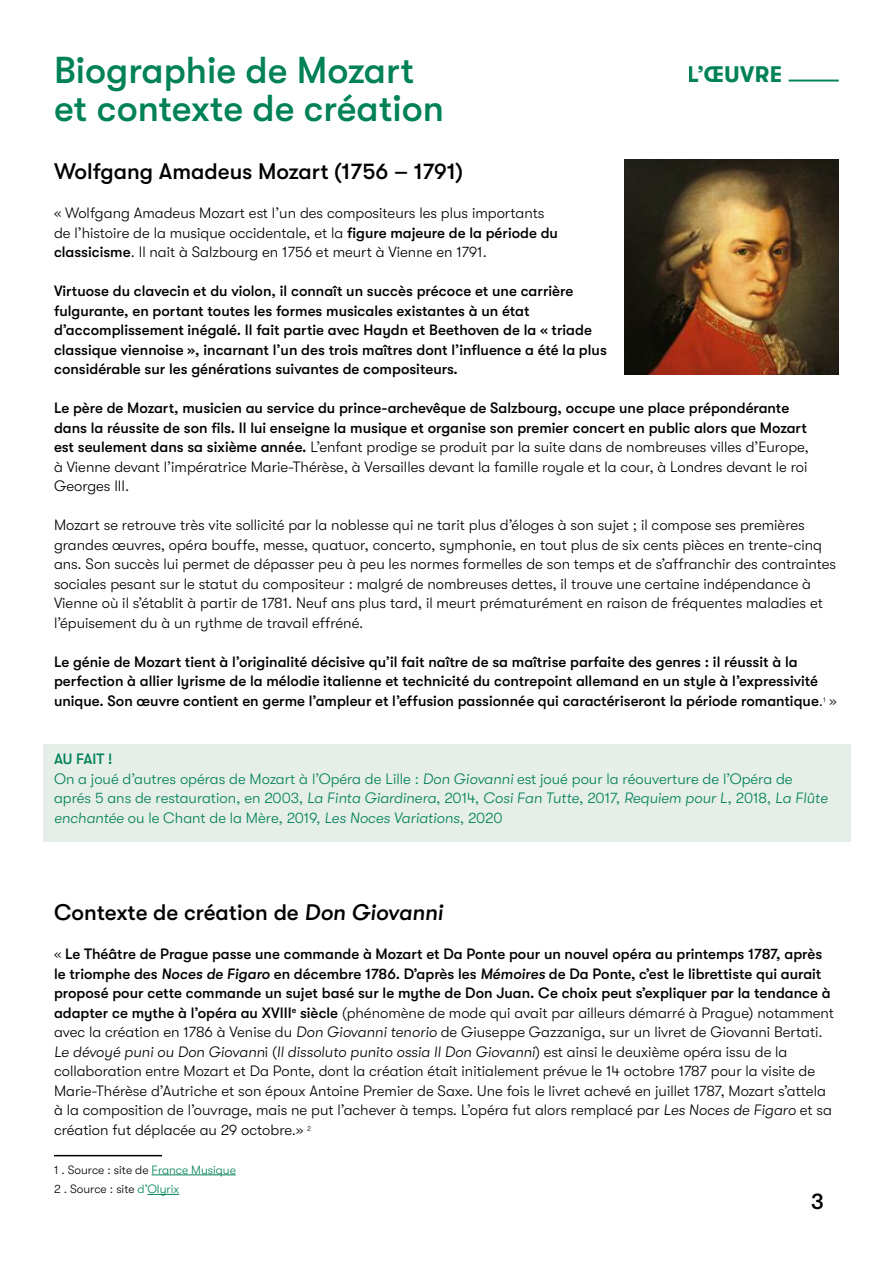
<style>
.page{position:relative;width:893px;height:1263px;background:#fff}
.page>*{position:absolute;margin:0;border:0;box-sizing:border-box;transform-origin:0 0}
.t1{font:500 37.5px/37.5px "GT Walsheim";color:#008256}
.t2{font:500 22.5px "GT Walsheim";color:#000}
.t3{font:700 22.5px "GT Walsheim";letter-spacing:.02em;color:#008256}
.t4{font:300 15px/19.5px "GT Walsheim";color:#000}
.t5{font:500 15px/19.5px "GT Walsheim";color:#000}
.t6{font:300 15px/19.5px "GT Walsheim";color:#008155}
.t7{font:300 12px/19.5px "GT Walsheim";color:#000}
.s1{font-weight:500}
.s2{font-weight:300}
.s3{font-style:italic}
.s4{font-weight:500;font-style:italic}
.s5{color:#008155}
</style>
<div class="page">
<div style="left:43px;top:745px;width:807px;height:97px;background:#e5eee9"></div>
<img style="left:624px;top:159px;width:215px;height:215px">
<hr style="left:54px;top:1155px;width:108px;height:1px;background:#000">
<hr style="left:152px;top:1174px;width:84px;height:1px;background:#008155">
<hr style="left:147px;top:1194px;width:32px;height:1px;background:#008155">
<hr style="left:789px;top:80px;width:50px;height:2px;background:#008256">
<h1 class="t1" style="left:54px;top:52px;width:392px">Biographie de Mozart et contexte de création</h1>
<h2 class="t3" style="left:688px;top:61px;width:96px">L’ŒUVRE</h2>
<h2 class="t2" style="left:54px;top:159px;width:411px">Wolfgang Amadeus Mozart (1756 – 1791)</h2>
<p class="t4" style="left:54px;top:203px;width:505px">« Wolfgang Amadeus Mozart est l’un des compositeurs les plus importants de l’histoire de la musique occidentale, et la <span class="s1">figure majeure de la période du classicisme</span>. Il nait à Salzbourg en 1756 et meurt à Vienne en 1791.</p>
<p class="t5" style="left:54px;top:281px;width:554px">Virtuose du clavecin et du violon, il connaît un succès précoce et une carrière fulgurante, en portant toutes les formes musicales existantes à un état d’accomplissement inégalé. Il fait partie avec Haydn et Beethoven de la « triade classique viennoise », incarnant l’un des trois maîtres dont l’influence a été la plus considérable sur les générations suivantes de compositeurs.</p>
<p class="t5" style="left:54px;top:398px;width:756px">Le père de Mozart, musicien au service du prince-archevêque de Salzbourg, occupe une place prépondérante dans la réussite de son fils. Il lui enseigne la musique et organise son premier concert en public alors que Mozart est seulement dans sa sixième année. <span class="s2">L’enfant prodige se produit par la suite dans de nombreuses villes d’Europe, à Vienne devant l’impératrice Marie-Thérèse, à Versailles devant la famille royale et la cour, à Londres devant le roi Georges III.</span></p>
<p class="t4" style="left:54px;top:515px;width:784px">Mozart se retrouve très vite sollicité par la noblesse qui ne tarit plus d’éloges à son sujet ; il compose ses premières grandes œuvres, opéra bouffe, messe, quatuor, concerto, symphonie, en tout plus de six cents pièces en trente-cinq ans. Son succès lui permet de dépasser peu à peu les normes formelles de son temps et de s’affranchir des contraintes sociales pesant sur le statut du compositeur : malgré de nombreuses dettes, il trouve une certaine indépendance à Vienne où il s’établit à partir de 1781. Neuf ans plus tard, il meurt prématurément en raison de fréquentes maladies et l’épuisement du à un rythme de travail effréné.</p>
<p class="t5" style="left:54px;top:652px;width:784px">Le génie de Mozart tient à l’originalité décisive qu’il fait naître de sa maîtrise parfaite des genres : il réussit à la perfection à allier lyrisme de la mélodie italienne et technicité du contrepoint allemand en un style à l’expressivité unique. Son œuvre contient en germe l’ampleur et l’effusion passionnée qui caractériseront la période romantique<span class="s2">.</span><sup>1</sup> <span class="s2">»</span></p>
<p class="t6" style="left:54px;top:749px;width:775px"><span class="s1">AU FAIT !<br></span>On a joué d’autres opéras de Mozart à l’Opéra de Lille : <span class="s3">Don Giovanni</span> est joué pour la réouverture de l’Opéra de aprés 5 ans de restauration, en 2003, <span class="s3">La Finta Giardinera</span>, 2014, <span class="s3">Cosi Fan Tutte</span>, 2017, <span class="s3">Requiem pour L</span>, 2018, <span class="s3">La Flûte enchantée</span> ou le Chant de la Mère, 2019, <span class="s3">Les Noces Variations</span>, 2020</p>
<h2 class="t2" style="left:54px;top:900px;width:391px">Contexte de création de <span class="s3">Don Giovanni</span></h2>
<p class="t4" style="left:54px;top:944px;width:781px">« <span class="s1">Le Théâtre de Prague passe une commande à Mozart et Da Ponte pour un nouvel opéra au printemps 1787, après le triomphe des</span> <span class="s4">Noces de Figaro</span> <span class="s1">en décembre 1786. D’après les</span> <span class="s4">Mémoires</span> <span class="s1">de Da Ponte, c’est le librettiste qui aurait proposé pour cette commande un sujet basé sur le mythe de Don Juan. Ce choix peut s’expliquer par la tendance à adapter ce mythe à l’opéra au XVIII</span><sup>e</sup> <span class="s1">siècle</span> (phénomène de mode qui avait par ailleurs démarré à Prague) notamment avec la création en 1786 à Venise du <span class="s3">Don Giovanni tenorio</span> de Giuseppe Gazzaniga, sur un livret de Giovanni Bertati.<br><span class="s3">Le dévoyé puni ou Don Giovann</span>i (<span class="s3">Il dissoluto punito ossia Il Don Giovanni</span>) est ainsi le deuxième opéra issu de la collaboration entre Mozart et Da Ponte, dont la création était initialement prévue le 14 octobre 1787 pour la visite de Marie-Thérèse d’Autriche et son époux Antoine Premier de Saxe. Une fois le livret achevé en juillet 1787, Mozart s’attela à la composition de l’ouvrage, mais ne put l’achever à temps. L’opéra fut alors remplacé par <span class="s3">Les Noces de Figaro</span> et sa création fut déplacée au 29 octobre.» <sup>2</sup></p>
<p class="t7" style="left:54px;top:1160px;width:183px">1 . Source : site de <span class="s5">France Musique<br></span>2 . Source : site <span class="s5">d’Olyrix</span></p>
<h2 class="t2" style="left:811px;top:1188px;width:14px">3</h2>
</div>
